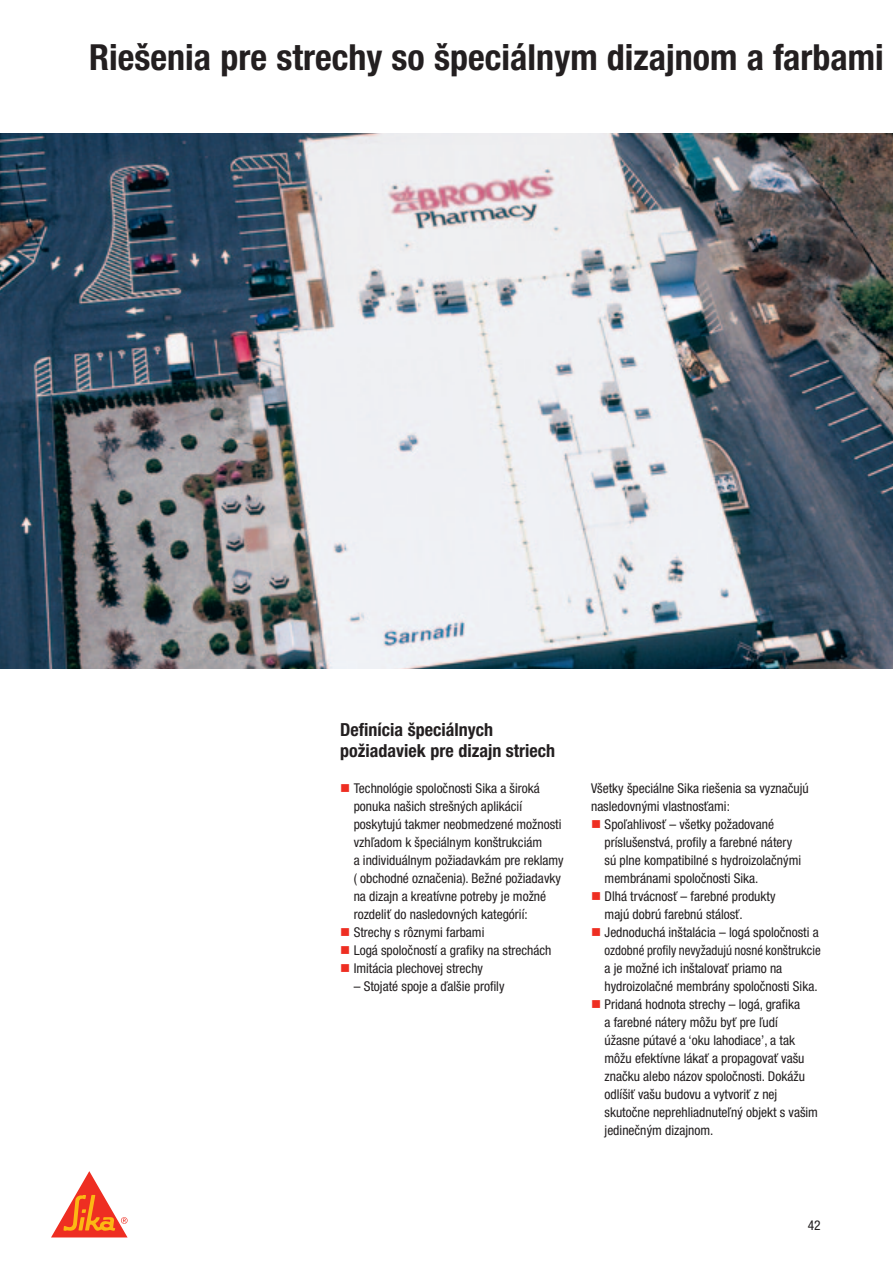
<style>
.page{position:relative;width:893px;height:1263px;background:#fff}
.page>*{position:absolute;margin:0;border:0;box-sizing:border-box;transform-origin:0 0}
.t1{font:700 condensed 36px "Helvetica Neue LT Pro";color:#231f20}
.t2{font:700 condensed 18px/21px "Helvetica Neue LT Pro";color:#231f20}
.t3{font:condensed 13.5px/18px "Helvetica Neue LT Pro";color:#231f20}
.s1{color:#ee2e22}
</style>
<div class="page">
<svg style="left:51px;top:1171px;width:77px;height:66px"></svg>
<img style="left:0;top:134px;width:893px;height:535px">
<h1 class="t1" style="left:89px;top:36px;width:796px">Riešenia pre strechy so špeciálnym dizajnom a farbami</h1>
<h2 class="t2" style="left:340px;top:719px;width:217px">Definícia špeciálnych požiadaviek pre dizajn striech</h2>
<p class="t3" style="left:354px;top:779px;width:212px;text-indent:-14px"><span class="s1">■</span> Technológie spoločnosti Sika a široká ponuka našich strešných aplikácií poskytujú takmer neobmedzené možnosti vzhľadom k špeciálnym konštrukciám<br>a individuálnym požiadavkám pre reklamy ( obchodné označenia). Bežné požiadavky na dizajn a kreatívne potreby je možné rozdeliť do nasledovných kategórií:</p>
<p class="t3" style="left:340px;top:923px;width:146px"><span class="s1">■</span> Strechy s rôznymi farbami</p>
<p class="t3" style="left:340px;top:941px;width:213px"><span class="s1">■</span> Logá spoločností a grafiky na strechách</p>
<p class="t3" style="left:340px;top:959px;width:144px"><span class="s1">■</span> Imitácia plechovej strechy</p>
<p class="t3" style="left:354px;top:977px;width:152px">– Stojaté spoje a ďalšie profily</p>
<p class="t3" style="left:591px;top:779px;width:219px">Všetky špeciálne Sika riešenia sa vyznačujú nasledovnými vlastnosťami:</p>
<p class="t3" style="left:605px;top:815px;width:198px;text-indent:-14px"><span class="s1">■</span> Spoľahlivosť – všetky požadované príslušenstvá, profily a farebné nátery sú plne kompatibilné s hydroizolačnými membránami spoločnosti Sika.</p>
<p class="t3" style="left:605px;top:887px;width:172px;text-indent:-14px"><span class="s1">■</span> Dlhá trvácnosť – farebné produkty majú dobrú farebnú stálosť.</p>
<p class="t3" style="left:605px;top:923px;width:218px;text-indent:-13px"><span class="s1">■</span> Jednoduchá inštalácia – logá spoločnosti a ozdobné profily nevyžadujú nosné konštrukcie a je možné ich inštalovať priamo na hydroizolačné membrány spoločnosti Sika.</p>
<p class="t3" style="left:605px;top:995px;width:215px;text-indent:-14px"><span class="s1">■</span> Pridaná hodnota strechy – logá, grafika<br>a farebné nátery môžu byť pre ľudí<br>úžasne pútavé a ‘oku lahodiace’, a tak môžu efektívne lákať a propagovať vašu značku alebo názov spoločnosti. Dokážu odlíšiť vašu budovu a vytvoriť z nej skutočne neprehliadnuteľný objekt s vašim jedinečným dizajnom.</p>
<p class="t3" style="left:808px;top:1216px;width:14px">42</p>
</div>
